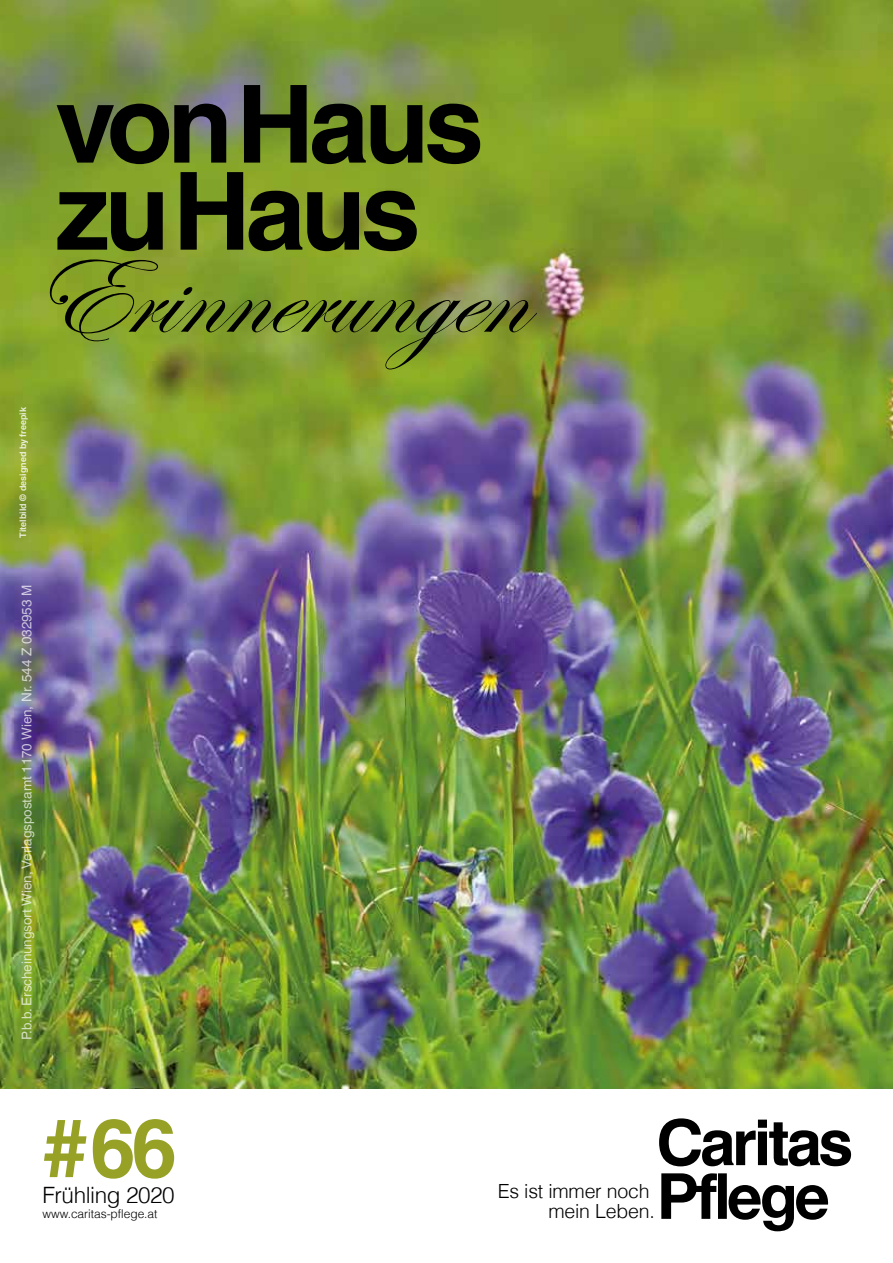
<style>
.page{position:relative;width:893px;height:1263px;background:#fff}
.page>*{position:absolute;margin:0;border:0;box-sizing:border-box;transform-origin:0 0}
.t1{font:italic 117px "Edwardian Script ITC";color:#000}
.t2{font:700 108px/87px "Helvetica LT Com";letter-spacing:-.05em;color:#000}
.t3{font:700 81.75px "Helvetica LT Com";color:#96a126}
.t4{font:300 22.5px "Helvetica LT Com";letter-spacing:-.02em;color:#000}
.t5{font:300 19.5px/19.5px "Helvetica LT Com";letter-spacing:-.01em;color:#000;text-align:right}
.t6{font:13.5px "Helvetica LT Com";letter-spacing:-.005em;color:#fff}
.t7{font:300 12px "Helvetica LT Com";letter-spacing:-.005em;color:#000}
.t8{font:700 9px "Helvetica LT Com";color:#fff}
.s1{color:#fff}
</style>
<div class="page">
<img style="left:0;top:0;width:893px;height:1089px">
<svg style="left:659px;top:1118px;width:192px;height:48px"></svg>
<svg style="left:661px;top:1173px;width:168px;height:58px"></svg>
<h2 class="t2" style="left:55px;top:81px;width:430px">von Haus zu Haus</h2>
<h1 class="t1" style="left:23px;top:231px;width:530px">Erinnerungen</h1>
<p class="t8" style="left:17px;top:537px;width:132px;rotate:-90deg">Titelbild © designed by freepik</p>
<p class="t6" style="left:19px;top:1040px;width:457px;rotate:-90deg">P.b.b. Erscheinungsort Wien, Verlagspostamt 1170 Wien, Nr. 544 Z 032953 M</p>
<h3 class="t3" style="left:43px;top:1098px;width:136px"># 66</h3>
<h3 class="t4" style="left:43px;top:1181px;width:134px">Frühling 2020</h3>
<p class="t7" style="left:43px;top:1207px;width:117px">www.caritas-pflege.at</p>
<h3 class="t5" style="left:498px;top:1181px;width:159px">Es ist immer noch<span class="s1">. </span>mein Leben.</h3>
</div>
